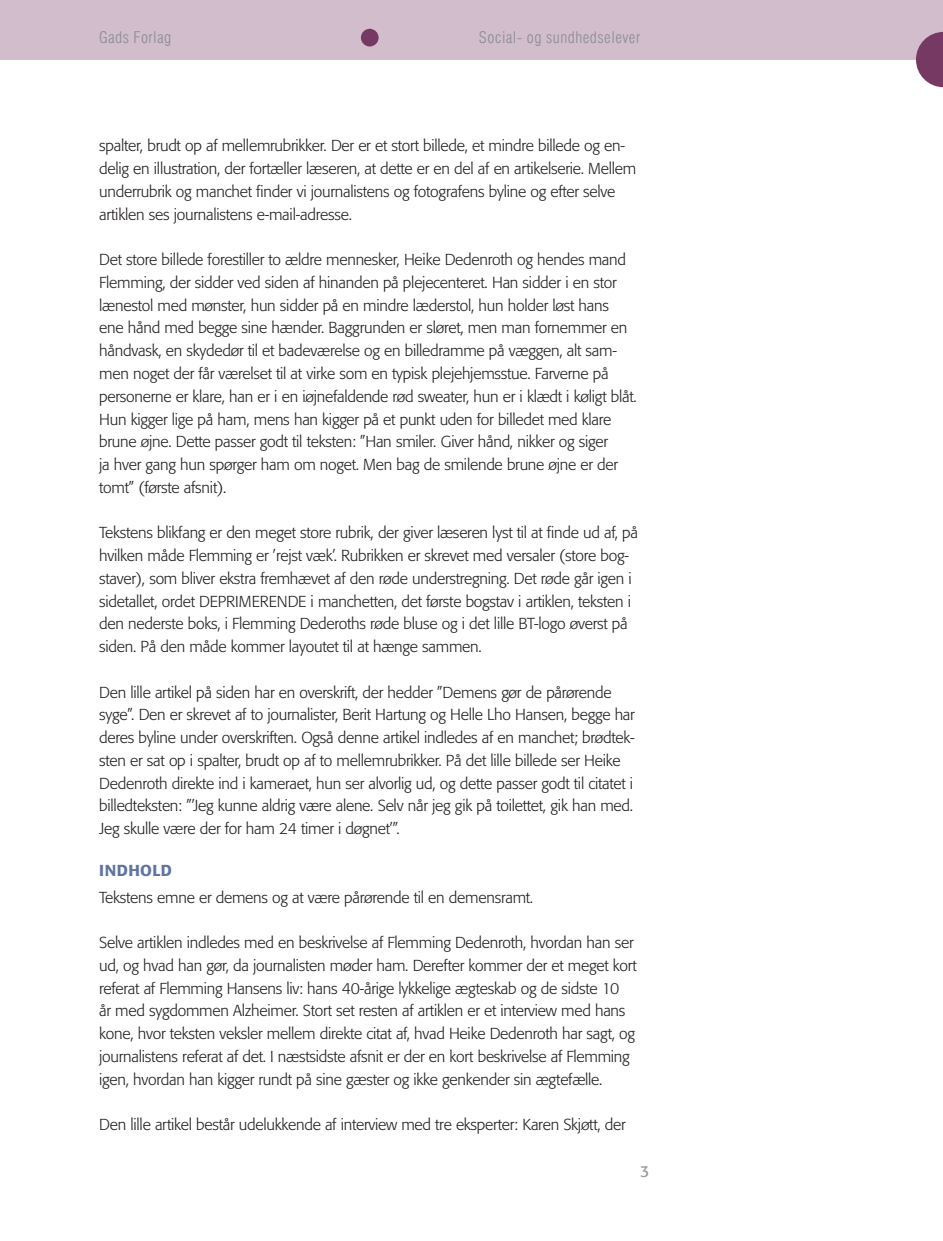
<style>
.page{position:relative;width:943px;height:1241px;background:#fff}
.page>*{position:absolute;margin:0;border:0;box-sizing:border-box;transform-origin:0 0}
.t1{font:300 15.75px/22.8px "Formata";letter-spacing:-.015em;color:#231f20}
.t2{font:300 condensed 15.75px "Swiss 721 BT";letter-spacing:.03em;color:#8a8c8f}
.t3{font:500 15.75px "Formata";letter-spacing:.02em;color:#5f74a1}
.t4{font:15.75px "Formata";color:#939598}
</style>
<div class="page">
<div style="left:0;top:0;width:943px;height:60px;background:#d1bdcc"></div>
<svg style="left:916px;top:32px;width:27px;height:55px"></svg>
<div style="left:361px;top:29px;width:17px;height:17px;background:#763963;border-radius:50%"></div>
<p class="t2" style="left:99px;top:28px;width:73px">Gads Forlag</p>
<p class="t2" style="left:479px;top:28px;width:163px">Social- og sundhedselever</p>
<p class="t1" style="left:99px;top:135px;width:538px">spalter, brudt op af mellemrubrikker. Der er et stort billede, et mindre billede og en&shy;delig en illustration, der fortæller læseren, at dette er en del af en artikelserie. Mellem underrubrik og manchet finder vi journalistens og fotografens byline og efter selve artiklen ses journalistens e-mail-adresse.</p>
<p class="t1" style="left:99px;top:248px;width:539px">Det store billede forestiller to ældre mennesker, Heike Dedenroth og hendes mand Flemming, der sidder ved siden af hinanden på plejecenteret. Han sidder i en stor lænestol med mønster, hun sidder på en mindre læderstol, hun holder løst hans ene hånd med begge sine hænder. Baggrunden er sløret, men man fornemmer en håndvask, en skydedør til et badeværelse og en billedramme på væggen, alt sam&shy;men noget der får værelset til at virke som en typisk plejehjemsstue. Farverne på personerne er klare, han er i en iøjnefaldende rød sweater, hun er i klædt i køligt blåt.<br>Hun kigger lige på ham, mens han kigger på et punkt uden for billedet med klare brune øjne. Dette passer godt til teksten: ”Han smiler. Giver hånd, nikker og siger<br>ja hver gang hun spørger ham om noget. Men bag de smilende brune øjne er der tomt” (første afsnit).</p>
<p class="t1" style="left:99px;top:521px;width:540px">Tekstens blikfang er den meget store rubrik, der giver læseren lyst til at finde ud af, på hvilken måde Flemming er ’rejst væk’. Rubrikken er skrevet med versaler (store bog&shy;staver), som bliver ekstra fremhævet af den røde understregning. Det røde går igen i sidetallet, ordet DEPRIMERENDE i manchetten, det første bogstav i artiklen, teksten i den nederste boks, i Flemming Dederoths røde bluse og i det lille BT-logo øverst på siden. På den måde kommer layoutet til at hænge sammen.</p>
<p class="t1" style="left:99px;top:680px;width:537px">Den lille artikel på siden har en overskrift, der hedder ”Demens gør de pårørende syge”. Den er skrevet af to journalister, Berit Hartung og Helle Lho Hansen, begge har deres byline under overskriften. Også denne artikel indledes af en manchet; brødtek&shy;sten er sat op i spalter, brudt op af to mellemrubrikker. På det lille billede ser Heike Dedenroth direkte ind i kameraet, hun ser alvorlig ud, og dette passer godt til citatet i billedteksten: ”’Jeg kunne aldrig være alene. Selv når jeg gik på toilettet, gik han med.<br>Jeg skulle være der for ham 24 timer i døgnet’”.</p>
<p class="t3" style="left:99px;top:860px;width:74px">Indhold</p>
<p class="t1" style="left:99px;top:885px;width:435px">Tekstens emne er demens og at være pårørende til en demensramt.</p>
<p class="t1" style="left:99px;top:931px;width:539px">Selve artiklen indledes med en beskrivelse af Flemming Dedenroth, hvordan han ser ud, og hvad han gør, da journalisten møder ham. Derefter kommer der et meget kort referat af Flemming Hansens liv: hans 40-årige lykkelige ægteskab og de sidste 10<br>år med sygdommen Alzheimer. Stort set resten af artiklen er et interview med hans kone, hvor teksten veksler mellem direkte citat af, hvad Heike Dedenroth har sagt, og journalistens referat af det. I næstsidste afsnit er der en kort beskrivelse af Flemming igen, hvordan han kigger rundt på sine gæster og ikke genkender sin ægtefælle.</p>
<p class="t1" style="left:99px;top:1113px;width:528px">Den lille artikel består udelukkende af interview med tre eksperter: Karen Skjøtt, der</p>
<p class="t4" style="left:640px;top:1161px;width:11px">3</p>
</div>
